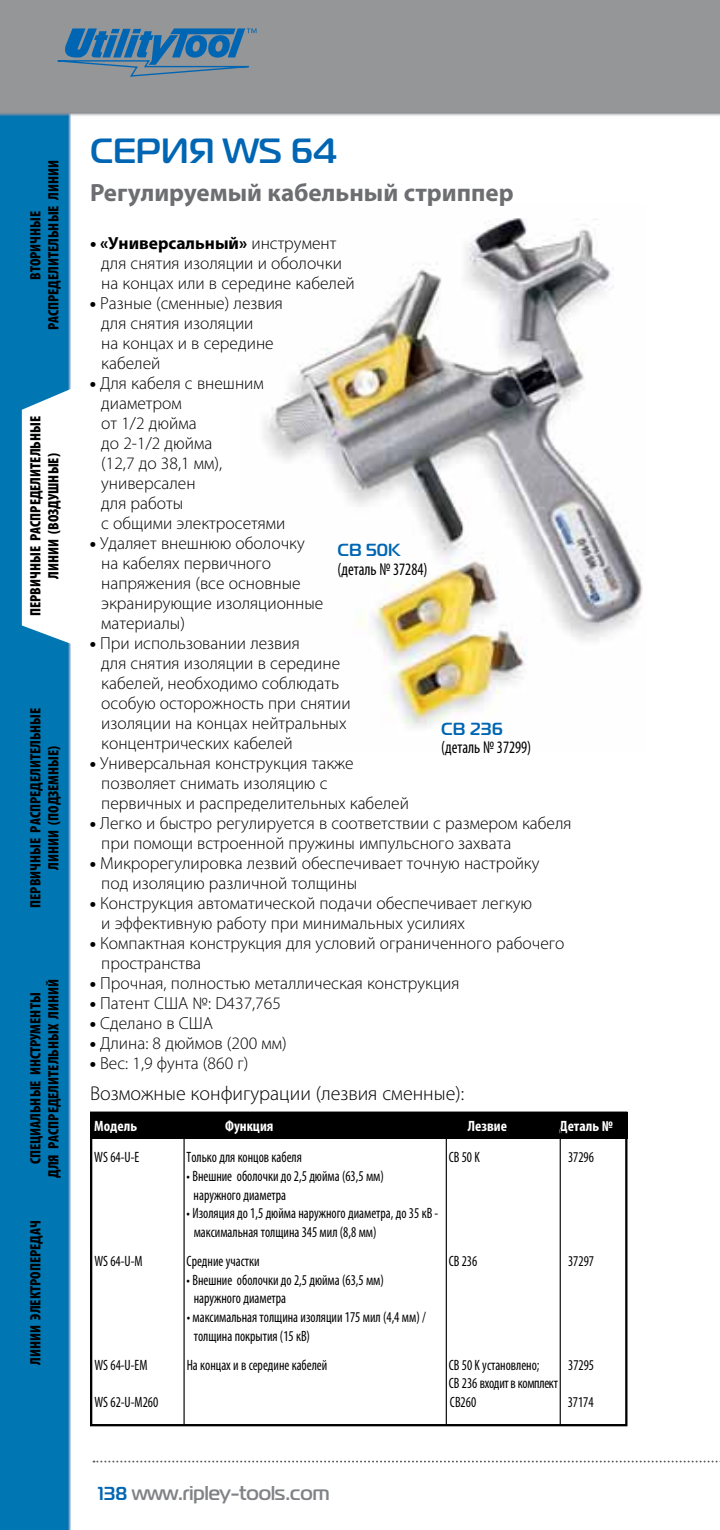
<style>
.page{position:relative;width:720px;height:1530px;background:#fff}
.page>*{position:absolute;margin:0;border:0;box-sizing:border-box;transform-origin:0 0}
.t1{font:700 35px "Magistral C";color:#0066b3}
.t2{font:700 25px "Myriad Pro";color:#6d6e71}
.t3{font:300 20px "Myriad Pro";color:#000}
.t4{font:700 20px "Magistral C";color:#808285}
.t5{font:300 17.5px/20px "Myriad Pro";color:#000}
.t6{font:condensed 17.5px "Myriad Pro";color:#000;scale:.9 1}
.t7{font:700 17.5px "Magistral C";color:#0066b3}
.t8{font:condensed 15px/18.8px "Myriad Pro";color:#000;scale:.9 1}
.t9{font:900 condensed 15px/18px "Myriad Pro";color:#000;text-align:center}
.t10{font:700 condensed 15px "Myriad Pro";color:#fff}
.t11{font:condensed 15px "Myriad Pro";letter-spacing:-.02em;color:#000;scale:.9 1}
.s1{font-weight:900}
.s2{font-weight:700}
.s3{font-size:18.75px;color:#0066b3}
</style>
<div class="page">
<img style="left:0;top:0;width:720px;height:1530px">
<svg style="left:94px;top:1461px;width:626px;height:1px"></svg>
<svg style="left:58px;top:28px;width:199px;height:49px;background:#5682a3"></svg>
<div style="left:208px;top:176px;width:438px;height:607px;background:#fff"></div>
<img style="left:264px;top:218px;width:379px;height:509px">
<div style="left:90px;top:1112px;width:538px;height:26px;background:#000"></div>
<hr style="left:184px;top:1129px;width:1px;height:296px;background:#000">
<hr style="left:446px;top:1129px;width:1px;height:297px;background:#000">
<hr style="left:560px;top:1129px;width:1px;height:297px;background:#000">
<svg style="left:22px;top:389px;width:49px;height:255px"></svg>
<p class="t9" style="left:26px;top:330px;width:172px;rotate:-90deg">ВТОРИЧНЫЕ<br>РАСПРЕДЕЛИТЕЛЬНЫЕ ЛИНИИ</p>
<p class="t9" style="left:26px;top:616px;width:202px;rotate:-90deg">ПЕРВИЧНЫЕ РАСПРЕДЕЛИТЕЛЬНЫЕ<br>ЛИНИИ (ВОЗДУШНЫЕ)</p>
<p class="t9" style="left:26px;top:908px;width:202px;rotate:-90deg">ПЕРВИЧНЫЕ РАСПРЕДЕЛИТЕЛЬНЫЕ<br>ЛИНИИ (ПОДЗЕМНЫЕ)</p>
<p class="t9" style="left:26px;top:1178px;width:201px;rotate:-90deg">СПЕЦИАЛЬНЫЕ ИНСТРУМЕНТЫ<br>ДЛЯ РАСПРЕДЕЛИТЕЛЬНЫХ ЛИНИЙ</p>
<p class="t9" style="left:26px;top:1365px;width:146px;rotate:-90deg">ЛИНИИ ЭЛЕКТРОПЕРЕДАЧ</p>
<h1 class="t1" style="left:90px;top:130px;width:249px">СЕРИЯ WS 64</h1>
<h2 class="t2" style="left:90px;top:176px;width:425px">Регулируемый кабельный стриппер</h2>
<p class="t5" style="left:101px;top:233px;width:255px;text-indent:-11px"><span class="s1">•</span> <span class="s2">«Универсальный»</span> инструмент для снятия изоляции и оболочки на концах или в середине кабелей</p>
<p class="t5" style="left:101px;top:293px;width:183px;text-indent:-11px"><span class="s1">•</span> Разные (сменные) лезвия для снятия изоляции<br>на концах и в середине кабелей</p>
<p class="t5" style="left:101px;top:373px;width:186px;text-indent:-11px"><span class="s1">•</span> Для кабеля с внешним диаметром<br>от 1/2 дюйма<br>до 2-1/2 дюйма<br>(12,7 до 38,1 мм), универсален<br>для работы<br>с общими электросетями</p>
<p class="t5" style="left:101px;top:533px;width:224px;text-indent:-11px"><span class="s1">•</span> Удаляет внешнюю оболочку на кабелях первичного напряжения (все основные экранирующие изоляционные материалы)</p>
<p class="t5" style="left:101px;top:633px;width:251px;text-indent:-11px"><span class="s1">•</span> При использовании лезвия<br>для снятия изоляции в середине кабелей, необходимо соблюдать особую осторожность при снятии изоляции на концах нейтральных концентрических кабелей</p>
<p class="t5" style="left:101px;top:753px;width:309px;text-indent:-11px"><span class="s1">•</span> Универсальная конструкция также позволяет снимать изоляцию с первичных и распределительных кабелей</p>
<p class="t5" style="left:101px;top:813px;width:472px;text-indent:-11px"><span class="s1">•</span> Легко и быстро регулируется в соответствии с размером кабеля при помощи встроенной пружины импульсного захвата</p>
<p class="t5" style="left:101px;top:853px;width:440px;text-indent:-11px"><span class="s1">•</span> Микрорегулировка лезвий обеспечивает точную настройку под изоляцию различной толщины</p>
<p class="t5" style="left:101px;top:893px;width:432px;text-indent:-11px"><span class="s1">•</span> Конструкция автоматической подачи обеспечивает легкую и эффективную работу при минимальных усилиях</p>
<p class="t5" style="left:101px;top:933px;width:465px;text-indent:-11px"><span class="s1">•</span> Компактная конструкция для условий ограниченного рабочего пространства</p>
<p class="t5" style="left:90px;top:973px;width:371px"><span class="s1">•</span> Прочная, полностью металлическая конструкция</p>
<p class="t5" style="left:90px;top:993px;width:192px"><span class="s1">•</span> Патент США №: D437,765</p>
<p class="t5" style="left:90px;top:1013px;width:125px"><span class="s1">•</span> Сделано в США</p>
<p class="t5" style="left:90px;top:1033px;width:198px"><span class="s1">•</span> Длина: 8 дюймов (200 мм)</p>
<p class="t5" style="left:90px;top:1053px;width:160px"><span class="s1">•</span> Вес: 1,9 фунта (860 г)</p>
<p class="t7" style="left:337px;top:540px;width:64px">CB 50K</p>
<p class="t6" style="left:337px;top:559px;width:101px">(деталь № 37284)</p>
<p class="t7" style="left:441px;top:718px;width:63px">CB 236</p>
<p class="t6" style="left:441px;top:737px;width:101px">(деталь № 37299)</p>
<p class="t3" style="left:90px;top:1082px;width:376px">Возможные конфигурации (лезвия сменные):</p>
<p class="t10" style="left:94px;top:1117px;width:44px">Модель</p>
<p class="t10" style="left:225px;top:1117px;width:50px">Функция</p>
<p class="t10" style="left:468px;top:1117px;width:41px">Лезвие</p>
<p class="t10" style="left:560px;top:1117px;width:55px">Деталь №</p>
<p class="t8" style="left:94px;top:1148px;width:51px">WS 64-U-E</p>
<p class="t8" style="left:187px;top:1148px;width:130px">Только для концов кабеля</p>
<p class="t8" style="left:449px;top:1148px;width:36px">CB 50 K</p>
<p class="t8" style="left:568px;top:1148px;width:30px">37296</p>
<p class="t8" style="left:194px;top:1166px;width:213px;text-indent:-7px">• Внешние оболочки до 2,5 дюйма (63,5 мм) наружного диаметра</p>
<p class="t8" style="left:194px;top:1204px;width:273px;text-indent:-7px">• Изоляция до 1,5 дюйма наружного диаметра, до 35 кВ - максимальная толщина 345 мил (8,8 мм)</p>
<p class="t8" style="left:94px;top:1251px;width:55px">WS 64-U-M</p>
<p class="t8" style="left:187px;top:1251px;width:82px">Средние участки</p>
<p class="t8" style="left:449px;top:1251px;width:33px">CB 236</p>
<p class="t8" style="left:568px;top:1251px;width:30px">37297</p>
<p class="t8" style="left:194px;top:1270px;width:213px;text-indent:-7px">• Внешние оболочки до 2,5 дюйма (63,5 мм) наружного диаметра</p>
<p class="t8" style="left:194px;top:1308px;width:259px;text-indent:-7px">• максимальная толщина изоляции 175 мил (4,4 мм) / толщина покрытия (15 кВ)</p>
<p class="t8" style="left:94px;top:1355px;width:60px">WS 64-U-EM</p>
<p class="t8" style="left:187px;top:1355px;width:158px">На концах и в середине кабелей</p>
<p class="t8" style="left:449px;top:1355px;width:102px">CB 50 K установлено;</p>
<p class="t8" style="left:568px;top:1355px;width:30px">37295</p>
<p class="t11" style="left:449px;top:1374px;width:123px">CB 236 входит в комплект</p>
<p class="t8" style="left:94px;top:1393px;width:72px">WS 62-U-M260</p>
<p class="t8" style="left:450px;top:1393px;width:31px">CB260</p>
<p class="t8" style="left:568px;top:1393px;width:30px">37174</p>
<p class="t4" style="left:98px;top:1481px;width:233px"><span class="s3">138</span> www.ripley-tools.com</p>
</div>
